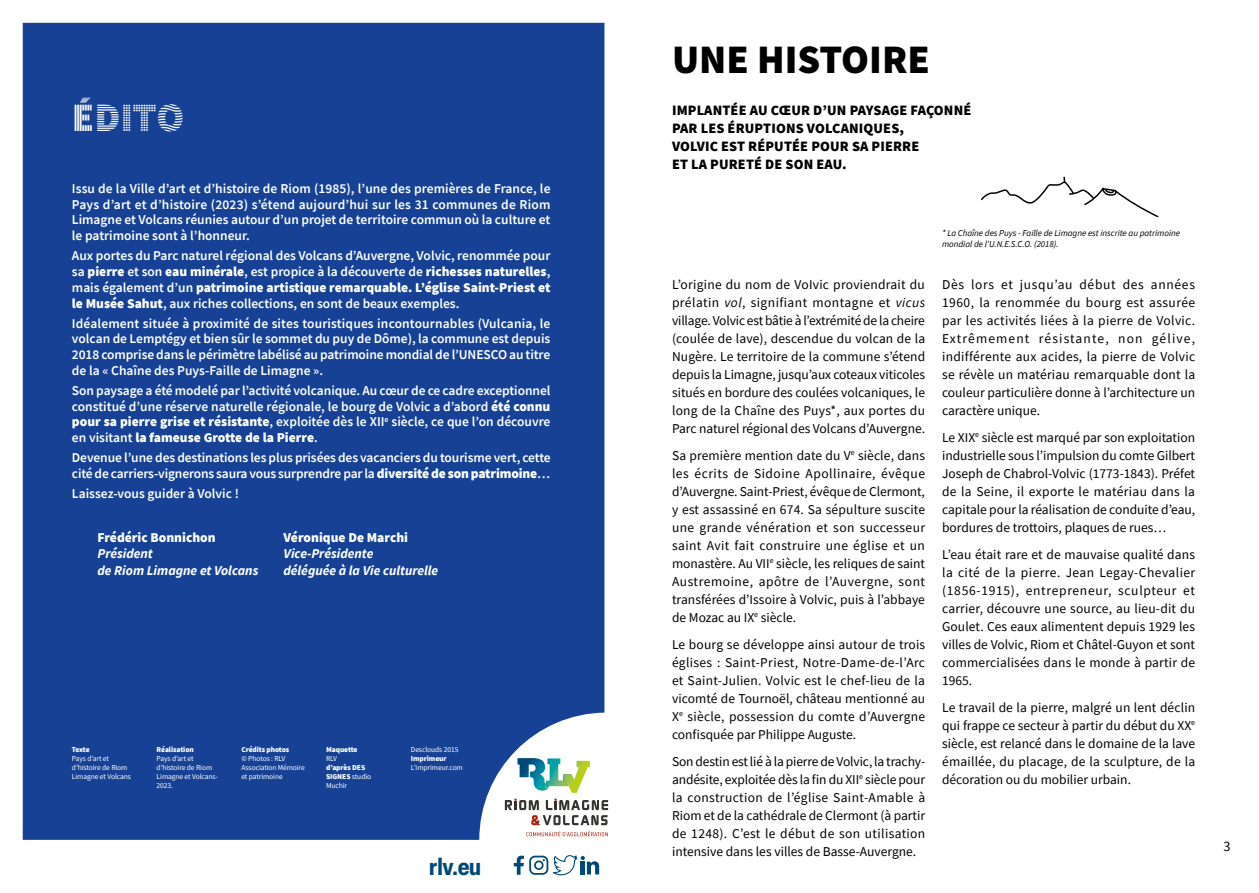
<style>
.page{position:relative;width:1259px;height:893px;background:#fff}
.page>*{position:absolute;margin:0;border:0;box-sizing:border-box;transform-origin:0 0}
.t1{font:40.5px "Source Sans Variable";color:#000}
.t2{font:900 40.5px "Source Sans Pro DISPLAYV2";color:#fff}
.t3{font:700 condensed 23.4px "Elza";color:#004878}
.t4{font:900 14.25px/18px "Source Sans Pro";letter-spacing:.01em;color:#000}
.t5{font:14.25px "Source Sans Pro";color:#000}
.t6{font:13.5px/18px "Source Sans Pro";color:#000;text-align:justify}
.t7{font:600 13.5px/15.8px "Source Sans Pro";color:#fff;text-align:justify}
.t8{font:italic 700 13.5px "Source Sans Pro";color:#fff}
.t9{font:900 13.5px "Source Sans Pro";color:#fff}
.t10{font:italic 9px/10.5px "Source Sans Pro";letter-spacing:-.005em;color:#000}
.t11{font:7.5px/9px "Source Sans Pro";letter-spacing:-.01em;color:#fff}
.t12{font:900 7.5px/9px "Source Sans Pro";letter-spacing:-.01em;color:#fff}
.s1{font-weight:900}
.s2{font-weight:400}
.s3{font-style:italic}
</style>
<div class="page">
<div style="left:22px;top:22px;width:587px;height:854px;background:#164194"></div>
<svg style="left:526px;top:831px;width:82px;height:5px"></svg>
<svg style="left:505px;top:758px;width:103px;height:67px"></svg>
<svg style="left:514px;top:855px;width:85px;height:20px"></svg>
<svg style="left:980px;top:177px;width:179px;height:41px"></svg>
<h1 class="t2" style="left:72px;top:97px;width:114px">ÉDITO</h1>
<p class="t7" style="left:72px;top:180px;width:480px">Issu de la Ville d’art et d’histoire de Riom (1985), l’une des premières de France, le Pays d’art et d’histoire (2023) s’étend aujourd’hui sur les 31 communes de Riom Limagne et Volcans réunies autour d’un projet de territoire commun où la culture et le patrimoine sont à l’honneur.</p>
<p class="t7" style="left:72px;top:248px;width:480px">Aux portes du Parc naturel régional des Volcans d’Auvergne, Volvic, renommée pour sa <span class="s1">pierre</span> et son <span class="s1">eau minérale</span>, est propice à la découverte de <span class="s1">richesses naturelles</span>, mais également d’un <span class="s1">patrimoine artistique remarquable. L’église Saint-Priest et le Musée Sahut</span>, aux riches collections, en sont de beaux exemples.</p>
<p class="t7" style="left:72px;top:315px;width:480px">Idéalement située à proximité de sites touristiques incontournables (Vulcania, le volcan de Lemptégy et bien sûr le sommet du puy de Dôme), la commune est depuis 2018 comprise dans le périmètre labélisé au patrimoine mondial de l’UNESCO au titre de la « Chaîne des Puys-Faille de Limagne ».</p>
<p class="t7" style="left:72px;top:382px;width:480px">Son paysage a été modelé par l’activité volcanique. Au cœur de ce cadre exceptionnel constitué d’une réserve naturelle régionale, le bourg de Volvic a d’abord <span class="s1">été connu pour sa pierre grise et résistante</span>, exploitée dès le XII<sup>e</sup> siècle, ce que l’on découvre en visitant <span class="s1">la fameuse Grotte de la Pierre</span>.</p>
<p class="t7" style="left:72px;top:449px;width:480px">Devenue l’une des destinations les plus prisées des vacanciers du tourisme vert, cette cité de carriers-vignerons saura vous surprendre par la <span class="s1">diversité de son patrimoine</span>…</p>
<p class="t7" style="left:72px;top:485px;width:169px">Laissez-vous guider à Volvic !</p>
<p class="t9" style="left:97px;top:528px;width:120px">Frédéric Bonnichon</p>
<p class="t9" style="left:283px;top:528px;width:126px">Véronique De Marchi</p>
<p class="t8" style="left:97px;top:545px;width:57px">Président</p>
<p class="t8" style="left:283px;top:545px;width:91px">Vice-Présidente</p>
<p class="t8" style="left:97px;top:561px;width:162px">de Riom Limagne et Volcans</p>
<p class="t8" style="left:283px;top:561px;width:156px">déléguée à la Vie culturelle</p>
<p class="t12" style="left:72px;top:745px;width:19px">Texte</p>
<p class="t11" style="left:72px;top:754px;width:61px">Pays d’art et d’histoire de Riom<br>Limagne et Volcans</p>
<p class="t12" style="left:157px;top:745px;width:39px">Réalisation</p>
<p class="t11" style="left:157px;top:754px;width:63px">Pays d’art et d’histoire de Riom<br>Limagne et Volcans-<br>2023.</p>
<p class="t12" style="left:241px;top:745px;width:49px">Crédits photos</p>
<p class="t11" style="left:241px;top:754px;width:65px">© Photos : RLV<br>Association Mémoire et patrimoine</p>
<p class="t12" style="left:326px;top:745px;width:33px">Maquette</p>
<p class="t11" style="left:326px;top:754px;width:13px">RLV</p>
<p class="t12" style="left:326px;top:763px;width:47px">d’après DES<br>SIGNES <span class="s2">studio<br>Muchir</span></p>
<p class="t11" style="left:411px;top:745px;width:49px">Desclouds 2015</p>
<p class="t12" style="left:411px;top:754px;width:37px">Imprimeur</p>
<p class="t11" style="left:411px;top:763px;width:54px">L’imprimeur.com</p>
<h2 class="t3" style="left:429px;top:850px;width:53px">rlv.eu</h2>
<h1 class="t1" style="left:672px;top:35px;width:259px">UNE HISTOIRE</h1>
<p class="t4" style="left:672px;top:101px;width:301px">IMPLANTÉE AU CŒUR D’UN PAYSAGE FAÇONNÉ<br>PAR LES ÉRUPTIONS VOLCANIQUES,<br>VOLVIC EST RÉPUTÉE POUR SA PIERRE<br>ET LA PURETÉ DE SON EAU.</p>
<p class="t6" style="left:672px;top:275px;width:255px">L’origine du nom de VoIvic proviendrait du prélatin <span class="s3">vol</span>, signifiant montagne et <span class="s3">vicus </span>village. Volvic est bâtie à l’extrémité de la cheire (coulée de lave), descendue du volcan de la Nugère. Le territoire de la commune s’étend depuis la Limagne, jusqu’aux coteaux viticoles situés en bordure des coulées volcaniques, le long de la Chaîne des Puys*, aux portes du Parc naturel régional des Volcans d’Auvergne.</p>
<p class="t6" style="left:672px;top:446px;width:255px">Sa première mention date du V<sup>e</sup> siècle, dans les écrits de Sidoine Apollinaire, évêque d’Auvergne. Saint-Priest, évêque de Clermont, y est assassiné en 674. Sa sépulture suscite une grande vénération et son successeur saint Avit fait construire une église et un monastère. Au VII<sup>e</sup> siècle, les reliques de saint Austremoine, apôtre de l’Auvergne, sont transférées d’Issoire à Volvic, puis à l’abbaye de Mozac au IX<sup>e</sup> siècle.</p>
<p class="t6" style="left:672px;top:635px;width:255px">Le bourg se développe ainsi autour de trois églises : Saint-Priest, Notre-Dame-de-l’Arc et Saint-Julien. Volvic est le chef-lieu de la vicomté de Tournoël, château mentionné au X<sup>e</sup> siècle, possession du comte d’Auvergne confisquée par Philippe Auguste.</p>
<p class="t6" style="left:672px;top:752px;width:255px">Son destin est lié à la pierre de Volvic, la trachy&shy;andésite, exploitée dès la fin du XII<sup>e</sup> siècle pour la construction de l’église Saint-Amable à Riom et de la cathédrale de Clermont (à partir de 1248). C’est le début de son utilisation intensive dans les villes de Basse-Auvergne.</p>
<p class="t10" style="left:942px;top:228px;width:239px">* La Chaîne des Puys - Faille de Limagne est inscrite au patrimoine mondial de l’U.N.E.S.C.O. (2018).</p>
<p class="t6" style="left:942px;top:275px;width:255px">Dès lors et jusqu’au début des années 1960, la renommée du bourg est assurée par les activités liées à la pierre de Volvic.<br>Extrêmement résistante, non gélive, indifférente aux acides, la pierre de Volvic se révèle un matériau remarquable dont la couleur particulière donne à l’architecture un caractère unique.</p>
<p class="t6" style="left:942px;top:428px;width:255px">Le XIX<sup>e</sup> siècle est marqué par son exploitation industrielle sous l’impulsion du comte Gilbert Joseph de Chabrol-Volvic (1773-1843). Préfet de la Seine, il exporte le matériau dans la capitale pour la réalisation de conduite d’eau, bordures de trottoirs, plaques de rues…</p>
<p class="t6" style="left:942px;top:545px;width:255px">L’eau était rare et de mauvaise qualité dans la cité de la pierre. Jean Legay-Chevalier (1856-1915), entrepreneur, sculpteur et carrier, découvre une source, au lieu-dit du Goulet. Ces eaux alimentent depuis 1929 les villes de Volvic, Riom et Châtel-Guyon et sont commercialisées dans le monde à partir de 1965.</p>
<p class="t6" style="left:942px;top:698px;width:255px">Le travail de la pierre, malgré un lent déclin qui frappe ce secteur à partir du début du XX<sup>e </sup>siècle, est relancé dans le domaine de la lave émaillée, du placage, de la sculpture, de la décoration ou du mobilier urbain.</p>
<p class="t5" style="left:1223px;top:837px;width:9px">3</p>
</div>
